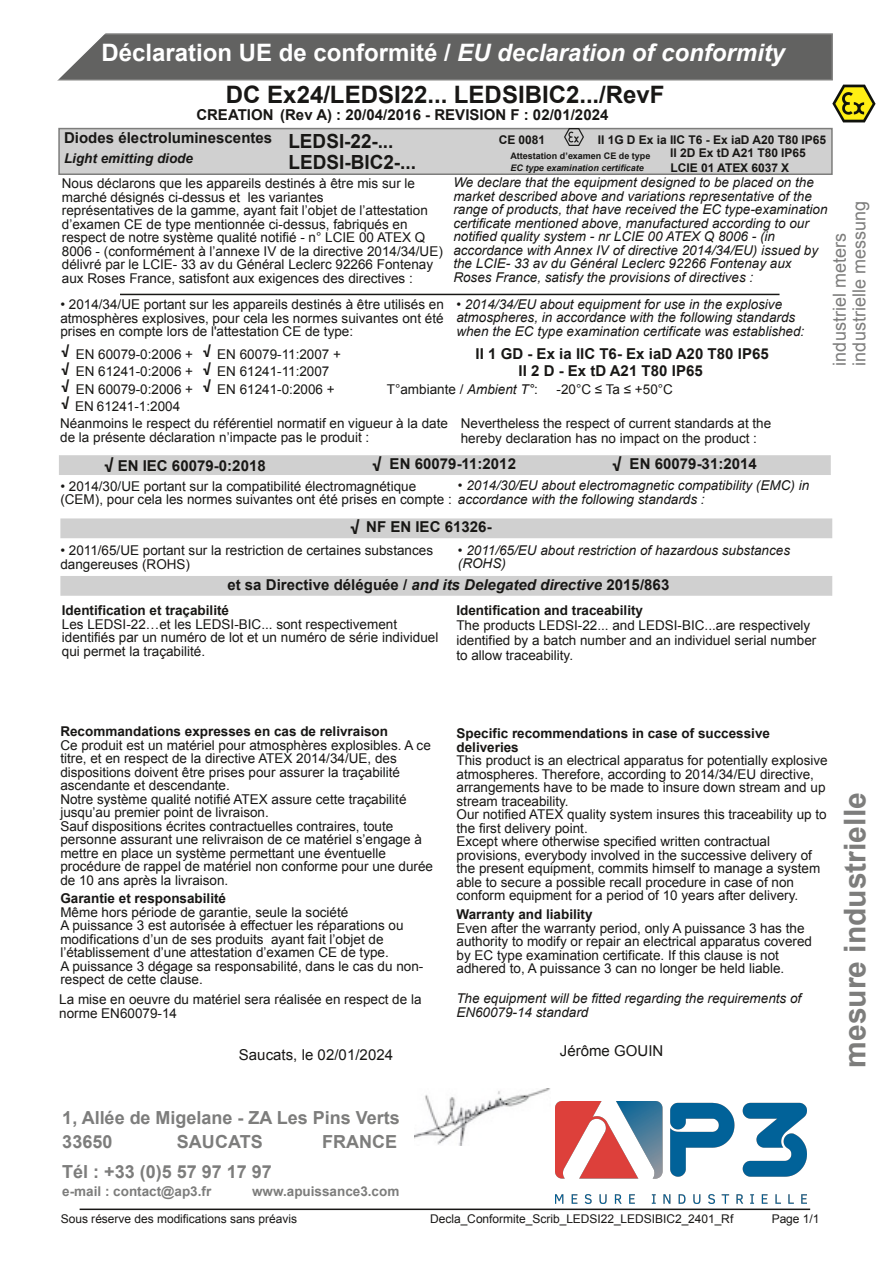
<style>
.page{position:relative;width:893px;height:1263px;background:#fff}
.page>*{position:absolute;margin:0;border:0;box-sizing:border-box;transform-origin:0 0}
.t1{font:700 30px "Arial";color:#7d7d7c}
.t2{font:700 24px "Arial";color:#fff}
.t3{font:700 24px "Arial";letter-spacing:.005em;color:#181715}
.t4{font:21px "Haettenschweiler";color:#181715}
.t5{font:700 19.5px "Arial";color:#181715}
.t6{font:700 18px/24px "Arial";color:#7d7d7c}
.t7{font:18px "Arial";color:#7d7d7c}
.t8{font:700 15px/23.4px "Arial";letter-spacing:.005em;color:#181715}
.t9{font:15px "Arial";letter-spacing:.005em;color:#181715}
.t10{font:13.5px/13.5px "Arial";color:#181715}
.t11{font:italic 13.5px/13.5px "Arial";color:#181715}
.t12{font:700 13.5px/13.5px "Arial";color:#181715}
.t13{font:700 13.5px "Arial";color:#7d7d7c}
.t14{font:italic 700 13.5px "Arial";color:#181715}
.t15{font:12px "Arial";letter-spacing:-.005em;color:#181715}
.t16{font:700 12px/13.5px "Arial";letter-spacing:-.005em;color:#181715}
.t17{font:italic 700 9px "Arial";color:#181715}
.t18{font:700 9px "Arial";letter-spacing:-.005em;color:#181715}
.s1{font-style:italic}
.s2{font-style:normal}
.s3{font-family:"Haettenschweiler";font-size:18px}
.s4{font-family:"Haettenschweiler";font-weight:400;font-size:21px}
</style>
<div class="page">
<div style="left:58px;top:34px;width:774px;height:46px;background:#626261"></div>
<div style="left:57px;top:33px;width:776px;height:47px;border:2px solid #7d7d7c"></div>
<svg style="left:57px;top:33px;width:51px;height:48px"></svg>
<div style="left:59px;top:456px;width:771px;height:18px;background:#d0d0d0"></div>
<div style="left:59px;top:129px;width:773px;height:45px;background:#d0d0d0"></div>
<div style="left:58px;top:128px;width:775px;height:47px;border:2px solid #7d7d7c"></div>
<div style="left:61px;top:519px;width:771px;height:19px;background:#d0d0d0"></div>
<div style="left:61px;top:576px;width:771px;height:19px;background:#d0d0d0"></div>
<img style="left:564px;top:129px;width:20px;height:17px">
<img style="left:833px;top:84px;width:43px;height:39px">
<img style="left:414px;top:1088px;width:136px;height:57px">
<hr style="left:80px;top:1208px;width:730px;height:2px;background:#181715">
<img style="left:555px;top:1102px;width:251px;height:101px">
<hr style="left:120px;top:294px;width:659px;height:1px;background:#181715">
<h2 class="t2" style="left:102px;top:40px;width:685px">Déclaration UE de conformité / <span class="s1">EU declaration of conformity</span></h2>
<h2 class="t3" style="left:226px;top:82px;width:440px">DC Ex24/LEDSI22... LEDSIBIC2.../RevF</h2>
<p class="t8" style="left:64px;top:103px;width:546px;text-indent:132px">CREATION (Rev A) : 20/04/2016 - REVISION F : 02/01/2024<br>Diodes électroluminescentes</p>
<p class="t14" style="left:64px;top:151px;width:131px">Light emitting diode</p>
<h3 class="t5" style="left:288px;top:130px;width:107px">LEDSI-22-...</h3>
<p class="t16" style="left:499px;top:133px;width:48px">CE 0081</p>
<p class="t16" style="left:670px;top:133px;width:157px;text-indent:-72px">II 1G D Ex ia IIC T6 - Ex iaD A20 T80 IP65<br>II 2D Ex tD A21 T80 IP65</p>
<p class="t16" style="left:670px;top:161px;width:120px">LCIE 01 ATEX 6037 X</p>
<p class="t18" style="left:510px;top:150px;width:142px">Attestation d’examen CE de type</p>
<p class="t17" style="left:510px;top:162px;width:135px">EC type examination certificate</p>
<h3 class="t5" style="left:288px;top:151px;width:129px">LEDSI-BIC2-...</h3>
<p class="t11" style="left:453px;top:176px;width:376px">We declare that the equipment designed to be placed on the market described above and variations representative of the range of products, that have received the EC type-examination certificate mentioned above, manufactured according to our notified quality system - nr LCIE 00 ATEX Q 8006 - (in accordance with Annex IV of directive 2014/34/EU) issued by the LCIE- 33 av du Général Leclerc 92266 Fontenay aux Roses France, satisfy the provisions of directives :</p>
<p class="t10" style="left:62px;top:177px;width:382px">Nous déclarons que les appareils destinés à être mis sur le marché désignés ci-dessus et les variantes<br>représentatives de la gamme, ayant fait l’objet de l’attestation d’examen CE de type mentionnée ci-dessus, fabriqués en respect de notre système qualité notifié - n° LCIE 00 ATEX Q 8006 - (conformément à l’annexe IV de la directive 2014/34/UE) délivré par le LCIE- 33 av du Général Leclerc 92266 Fontenay aux Roses France, satisfont aux exigences des directives :</p>
<h3 class="t7" style="left:849px;top:366px;width:166px;rotate:-90deg">industrielle messung</h3>
<h3 class="t7" style="left:830px;top:366px;width:134px;rotate:-90deg">industriel meters</h3>
<p class="t10" style="left:60px;top:298px;width:385px;text-align:justify">• 2014/34/UE portant sur les appareils destinés à être utilisés en atmosphères explosives, pour cela les normes suivantes ont été prises en compte lors de l'attestation CE de type:</p>
<p class="t11" style="left:456px;top:297px;width:349px"><span class="s2">•</span> 2014/34/EU about equipment for use in the explosive atmospheres, in accordance with the following standards when the EC type examination certificate was established:</p>
<p class="t10" style="left:62px;top:348px;width:281px"><span class="s3">√</span> EN 60079-0:2006 + <span class="s3">√</span> EN 60079-11:2007 +</p>
<p class="t8" style="left:476px;top:342px;width:295px">II 1 GD - Ex ia IIC T6- Ex iaD A20 T80 IP65</p>
<p class="t10" style="left:62px;top:365px;width:269px"><span class="s3">√</span> EN 61241-0:2006 + <span class="s3">√</span> EN 61241-11:2007</p>
<p class="t8" style="left:518px;top:360px;width:186px">II 2 D - Ex tD A21 T80 IP65</p>
<p class="t10" style="left:62px;top:382px;width:275px"><span class="s3">√</span> EN 60079-0:2006 + <span class="s3">√</span> EN 61241-0:2006 +</p>
<p class="t10" style="left:387px;top:382px;width:153px">T°ambiante / <span class="s1">Ambient T°</span>:</p>
<p class="t10" style="left:557px;top:382px;width:118px">-20°C ≤ Ta ≤ +50°C</p>
<p class="t10" style="left:60px;top:398px;width:389px;line-height:17px"><span class="s3">√</span> EN 61241-1:2004<br>Néanmoins le respect du référentiel normatif en vigueur à la date</p>
<p class="t10" style="left:60px;top:430px;width:310px">de la présente déclaration n’impacte pas le produit :</p>
<p class="t10" style="left:461px;top:416px;width:312px;line-height:15px">Nevertheless the respect of current standards at the hereby declaration has no impact on the product :</p>
<p class="t8" style="left:372px;top:452px;width:145px"><span class="s4">√</span> EN 60079-11:2012</p>
<p class="t8" style="left:612px;top:452px;width:146px"><span class="s4">√</span> EN 60079-31:2014</p>
<h3 class="t4" style="left:104px;top:454px;width:11px">√</h3>
<p class="t10" style="left:60px;top:479px;width:646px">• 2014/30/UE portant sur la compatibilité électromagnétique<br>(CEM), pour cela les normes suivantes ont été prises en compte : <span class="s1">accordance with the following standards :</span></p>
<p class="t8" style="left:118px;top:454px;width:150px">EN IEC 60079-0:2018</p>
<p class="t11" style="left:458px;top:479px;width:353px">• 2014/30/EU about electromagnetic compatibility (EMC) in</p>
<p class="t8" style="left:350px;top:515px;width:143px"><span class="s4">√</span> NF EN IEC 61326-</p>
<p class="t10" style="left:60px;top:544px;width:374px">• 2011/65/UE portant sur la restriction de certaines substances dangereuses (ROHS)</p>
<p class="t11" style="left:458px;top:543px;width:334px">• 2011/65/EU about restriction of hazardous substances (ROHS)</p>
<p class="t8" style="left:227px;top:573px;width:443px">et sa Directive déléguée / <span class="s1">and its Delegated directive</span> 2015/863</p>
<p class="t12" style="left:62px;top:604px;width:169px">Identification et traçabilité</p>
<p class="t10" style="left:62px;top:617px;width:378px">Les LEDSI-22…et les LEDSI-BIC... sont respectivement identifiés par un numéro de lot et un numéro de série individuel qui permet la traçabilité.</p>
<p class="t12" style="left:456px;top:604px;width:188px">Identification and traceability</p>
<p class="t10" style="left:456px;top:618px;width:361px;line-height:15px">The products LEDSI-22... and LEDSI-BIC...are respectively identified by a batch number and an individuel serial number to allow traceability.</p>
<p class="t12" style="left:60px;top:725px;width:329px">Recommandations expresses en cas de relivraison</p>
<p class="t10" style="left:60px;top:738px;width:374px">Ce produit est un matériel pour atmosphères explosibles. A ce titre, et en respect de la directive ATEX 2014/34/UE, des dispositions doivent être prises pour assurer la traçabilité ascendante et descendante.<br>Notre système qualité notifié ATEX assure cette traçabilité jusqu’au premier point de livraison.<br>Sauf dispositions écrites contractuelles contraires, toute personne assurant une relivraison de ce matériel s’engage à mettre en place un système permettant une éventuelle procédure de rappel de matériel non conforme pour une durée de 10 ans après la livraison.</p>
<p class="t12" style="left:456px;top:727px;width:315px">Specific recommendations in case of successive deliveries</p>
<p class="t10" style="left:456px;top:754px;width:373px">This product is an electrical apparatus for potentially explosive atmospheres. Therefore, according to 2014/34/EU directive, arrangements have to be made to insure down stream and up stream traceability.<br>Our notified ATEX quality system insures this traceability up to the first delivery point.<br>Except where otherwise specified written contractual provisions, everybody involved in the successive delivery of the present equipment, commits himself to manage a system able to secure a possible recall procedure in case of non conform equipment for a period of 10 years after delivery.</p>
<p class="t12" style="left:60px;top:892px;width:167px">Garantie et responsabilité</p>
<p class="t10" style="left:60px;top:905px;width:364px">Même hors période de garantie, seule la société<br>A puissance 3 est autorisée à effectuer les réparations ou modifications d’un de ses produits ayant fait l’objet de l’établissement d’une attestation d’examen CE de type.<br>A puissance 3 dégage sa responsabilité, dans le cas du non&shy;respect de cette clause.</p>
<p class="t12" style="left:456px;top:908px;width:138px">Warranty and liability</p>
<p class="t10" style="left:456px;top:921px;width:357px">Even after the warranty period, only A puissance 3 has the authority to modify or repair an electrical apparatus covered by EC type examination certificate. If this clause is not adhered to, A puissance 3 can no longer be held liable.</p>
<p class="t10" style="left:59px;top:992px;width:364px">La mise en oeuvre du matériel sera réalisée en respect de la norme EN60079-14</p>
<p class="t11" style="left:456px;top:992px;width:346px">The equipment will be fitted regarding the requirements of<br>EN60079-14 standard</p>
<p class="t9" style="left:239px;top:1046px;width:156px">Saucats, le 02/01/2024</p>
<p class="t9" style="left:560px;top:1043px;width:105px">Jérôme GOUIN</p>
<h1 class="t1" style="left:838px;top:1068px;width:277px;rotate:-90deg">mesure industrielle</h1>
<h3 class="t6" style="left:62px;top:1106px;width:339px">1, Allée de Migelane - ZA Les Pins Verts<br>33650</h3>
<h3 class="t6" style="left:177px;top:1130px;width:87px">SAUCATS</h3>
<h3 class="t6" style="left:322px;top:1130px;width:77px">FRANCE</h3>
<h3 class="t6" style="left:62px;top:1160px;width:211px">Tél : +33 (0)5 57 97 17 97</h3>
<p class="t13" style="left:62px;top:1184px;width:150px">e-mail : contact@ap3.fr</p>
<p class="t13" style="left:252px;top:1184px;width:149px">www.apuissance3.com</p>
<p class="t15" style="left:61px;top:1212px;width:238px">Sous réserve des modifications sans préavis</p>
<p class="t15" style="left:430px;top:1212px;width:305px">Decla_Conformite_Scrib_LEDSI22_LEDSIBIC2_2401_Rf</p>
<p class="t15" style="left:772px;top:1212px;width:49px">Page 1/1</p>
</div>
